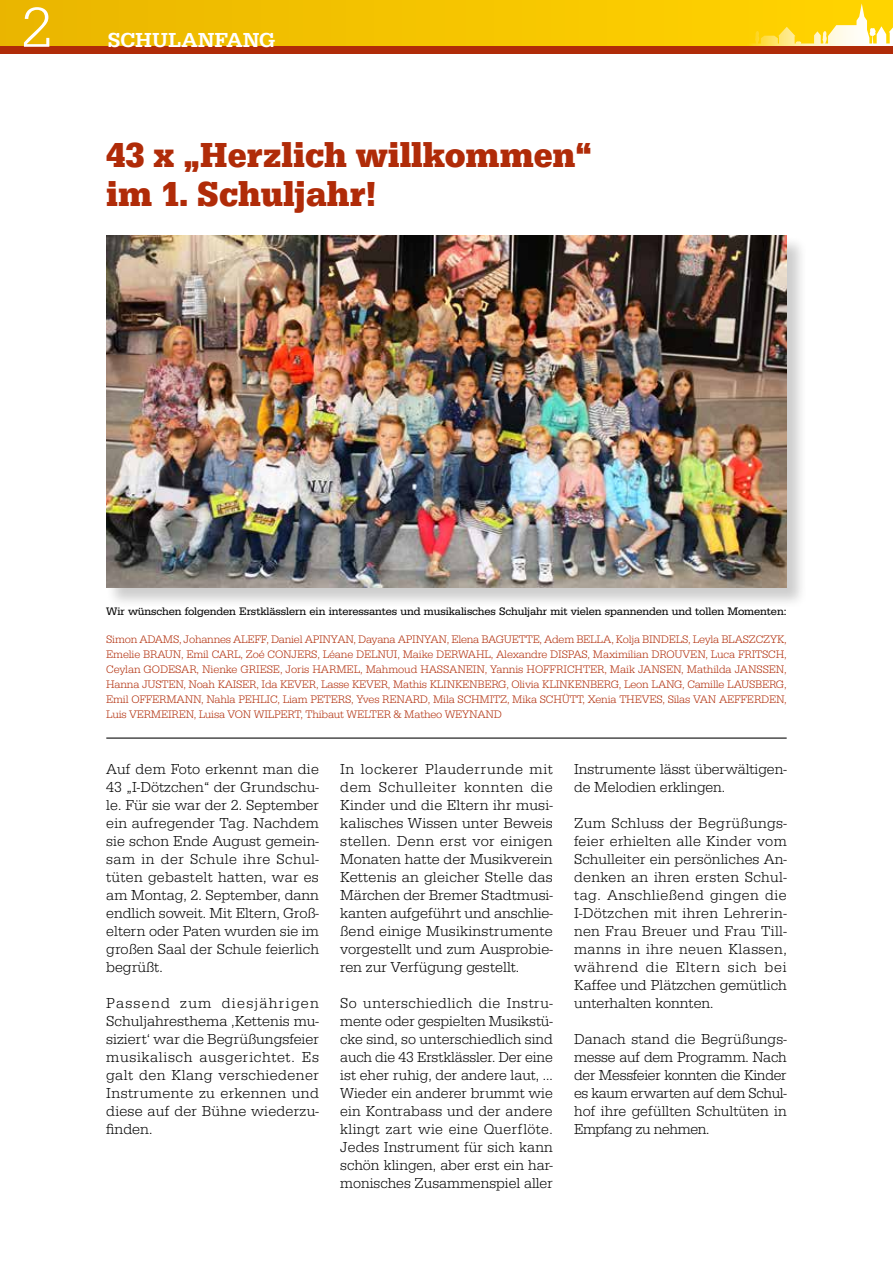
<style>
.page{position:relative;width:893px;height:1263px;background:#fff}
.page>*{position:absolute;margin:0;border:0;box-sizing:border-box;transform-origin:0 0}
.t1{font:58.5px "URW Egyptienne T Ligh";color:#fff}
.t2{font:36px/39px "URW Egyptienne T Bold Narr";color:#b02b08}
.t3{font:500 21px "URW Egyptienne T";color:#fff}
.t4{font:15px/18px "URW Egyptienne T Ligh";color:#000;text-align:justify}
.t5{font:11.25px/15px "URW Egyptienne T Ligh";letter-spacing:-.015em;color:#b02b08;text-align:justify}
.t6{font:11.25px "URW Egyptienne T";letter-spacing:-.01em;color:#000}
</style>
<div class="page">
<div style="left:0;top:0;width:893px;height:47px;background:#f4c300"></div>
<svg style="left:746px;top:3px;width:147px;height:44px"></svg>
<div style="left:0;top:47px;width:893px;height:7px;background:#b02b08"></div>
<hr style="left:106px;top:737px;width:681px;height:2px;background:#000">
<div style="left:106px;top:235px;width:702px;height:374px;background:#000;opacity:.2"></div>
<img style="left:106px;top:236px;width:681px;height:352px">
<hr style="left:892px;top:1060px;width:1px;height:203px;background:#6eab3e">
<h1 class="t1" style="left:21px;top:-6px;width:33px">2</h1>
<h3 class="t3" style="left:108px;top:27px;width:169px">SCHULANFANG</h3>
<h2 class="t2" style="left:106px;top:135px;width:487px">43 x „Herzlich willkommen“ im 1. Schuljahr!</h2>
<p class="t6" style="left:106px;top:605px;width:682px">Wir wünschen folgenden Erstklässlern ein interessantes und musikalisches Schuljahr mit vielen spannenden und tollen Momenten:</p>
<p class="t5" style="left:106px;top:632px;width:682px">Simon ADAMS, Johannes ALEFF, Daniel APINYAN, Dayana APINYAN, Elena BAGUETTE, Adem BELLA, Kolja BINDELS, Leyla BLASZCZYK, Emelie BRAUN, Emil CARL, Zoé CONJERS, Léane DELNUI, Maike DERWAHL, Alexandre DISPAS, Maximilian DROUVEN, Luca FRITSCH, Ceylan GODESAR, Nienke GRIESE, Joris HARMEL, Mahmoud HASSANEIN, Yannis HOFFRICHTER, Maik JANSEN, Mathilda JANSSEN, Hanna JUSTEN, Noah KAISER, Ida KEVER, Lasse KEVER, Mathis KLINKENBERG, Olivia KLINKENBERG, Leon LANG, Camille LAUSBERG, Emil OFFERMANN, Nahla PEHLIC, Liam PETERS, Yves RENARD, Mila SCHMITZ, Mika SCHÜTT, Xenia THEVES, Silas VAN AEFFERDEN, Luis VERMEIREN, Luisa VON WILPERT, Thibaut WELTER &amp; Matheo WEYNAND</p>
<p class="t4" style="left:106px;top:760px;width:214px">Auf dem Foto erkennt man die 43 „I-Dötzchen“ der Grundschu&shy;le. Für sie war der 2. September ein aufregender Tag. Nachdem sie schon Ende August gemein&shy;sam in der Schule ihre Schul&shy;tüten gebastelt hatten, war es am Montag, 2. September, dann endlich soweit. Mit Eltern, Groß&shy;eltern oder Paten wurden sie im großen Saal der Schule feierlich begrüßt.</p>
<p class="t4" style="left:106px;top:994px;width:214px">Passend zum diesjährigen Schuljahresthema ‚Kettenis mu&shy;siziert‘ war die Begrüßungsfeier musikalisch ausgerichtet. Es galt den Klang verschiedener Instrumente zu erkennen und diese auf der Bühne wiederzu&shy;finden.</p>
<p class="t4" style="left:340px;top:760px;width:214px">In lockerer Plauderrunde mit dem Schulleiter konnten die Kinder und die Eltern ihr musi&shy;kalisches Wissen unter Beweis stellen. Denn erst vor einigen Monaten hatte der Musikverein Kettenis an gleicher Stelle das Märchen der Bremer Stadtmusi&shy;kanten aufgeführt und anschlie&shy;ßend einige Musikinstrumente vorgestellt und zum Ausprobie&shy;ren zur Verfügung gestellt.</p>
<p class="t4" style="left:340px;top:994px;width:214px">So unterschiedlich die Instru&shy;mente oder gespielten Musikstü&shy;cke sind, so unterschiedlich sind auch die 43 Erstklässler. Der eine ist eher ruhig, der andere laut, ...<br>Wieder ein anderer brummt wie ein Kontrabass und der andere klingt zart wie eine Querflöte.<br>Jedes Instrument für sich kann schön klingen, aber erst ein har&shy;monisches Zusammenspiel aller</p>
<p class="t4" style="left:574px;top:760px;width:214px">Instrumente lässt überwältigen&shy;de Melodien erklingen.</p>
<p class="t4" style="left:574px;top:814px;width:214px">Zum Schluss der Begrüßungs&shy;feier erhielten alle Kinder vom Schulleiter ein persönliches An&shy;denken an ihren ersten Schul&shy;tag. Anschließend gingen die I-Dötzchen mit ihren Lehrerin&shy;nen Frau Breuer und Frau Till&shy;manns in ihre neuen Klassen, während die Eltern sich bei Kaffee und Plätzchen gemütlich unterhalten konnten.</p>
<p class="t4" style="left:574px;top:1030px;width:214px">Danach stand die Begrüßungs&shy;messe auf dem Programm. Nach der Messfeier konnten die Kinder es kaum erwarten auf dem Schul&shy;hof ihre gefüllten Schultüten in Empfang zu nehmen.</p>
</div>
